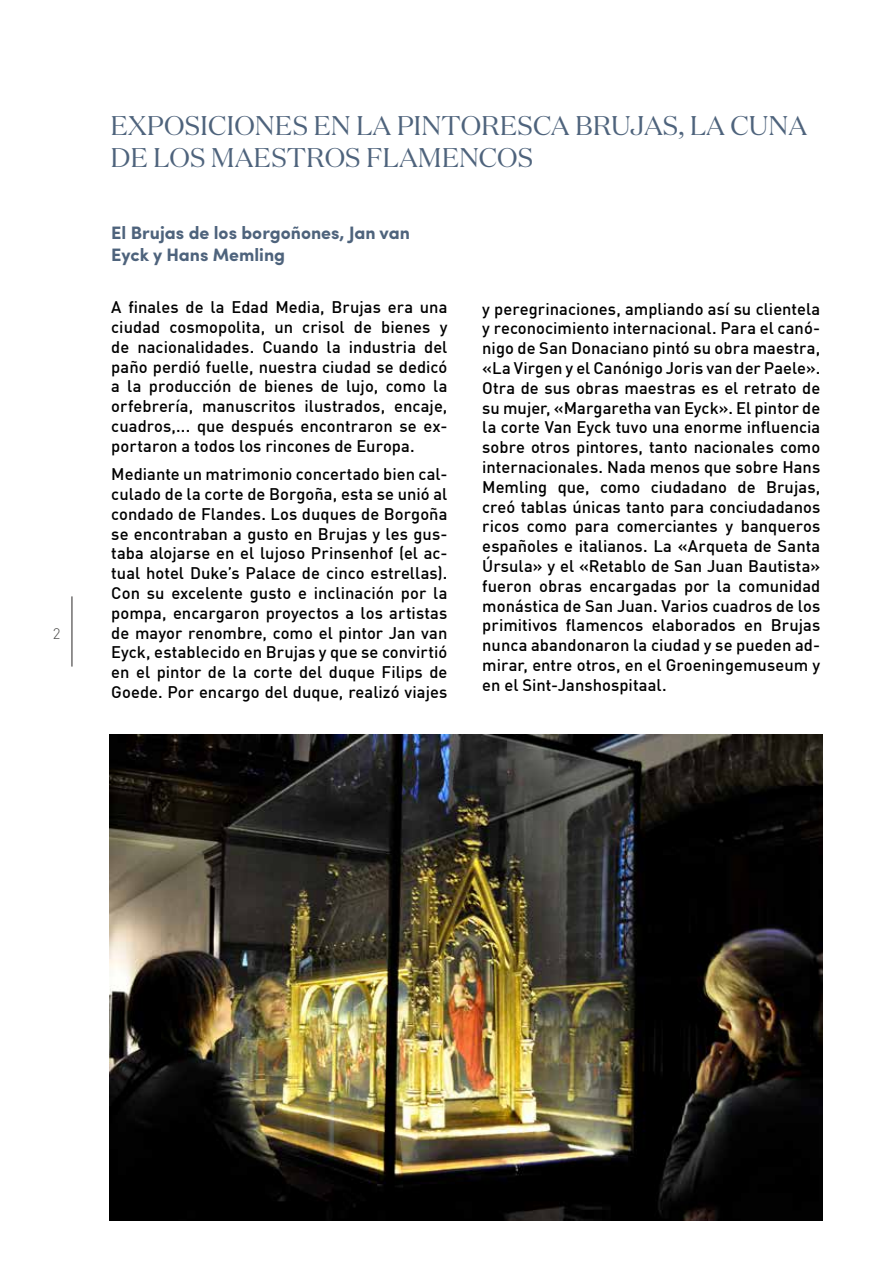
<style>
.page{position:relative;width:893px;height:1263px;background:#fff}
.page>*{position:absolute;margin:0;border:0;box-sizing:border-box;transform-origin:0 0}
.t1{font:27px/31.8px "Domaine Disp";color:#4e637c}
.t2{font:700 18px/21.6px "Sofia Pro";color:#4e637c}
.t3{font:500 16.5px/19.8px "DIN Offc Pro";letter-spacing:.005em;color:#000;text-align:justify}
.t4{font:300 15px "DIN Offc Pro";color:#4a4a49}
</style>
<div class="page">
<hr style="left:71px;top:596px;width:2px;height:70px;background:#706f6f">
<img style="left:109px;top:734px;width:714px;height:486px">
<p class="t4" style="left:53px;top:622px;width:9px">2</p>
<h1 class="t1" style="left:111px;top:110px;width:698px">EXPOSICIONES EN LA PINTORESCA BRUJAS, LA CUNA<br>DE LOS MAESTROS FLAMENCOS</h1>
<p class="t2" style="left:111px;top:221px;width:300px">El Brujas de los borgoñones, Jan van<br>Eyck y Hans Memling</p>
<p class="t3" style="left:111px;top:295px;width:338px">A finales de la Edad Media, Brujas era una ciudad cosmopolita, un crisol de bienes y de nacionalidades. Cuando la industria del paño perdió fuelle, nuestra ciudad se dedicó a la producción de bienes de lujo, como la orfebrería, manuscritos ilustrados, encaje, cuadros,... que después encontraron se ex&shy;portaron a todos los rincones de Europa.</p>
<p class="t3" style="left:111px;top:462px;width:338px">Mediante un matrimonio concertado bien cal&shy;culado de la corte de Borgoña, esta se unió al condado de Flandes. Los duques de Borgoña se encontraban a gusto en Brujas y les gus&shy;taba alojarse en el lujoso Prinsenhof (el ac&shy;tual hotel Duke’s Palace de cinco estrellas).<br>Con su excelente gusto e inclinación por la pompa, encargaron proyectos a los artistas de mayor renombre, como el pintor Jan van Eyck, establecido en Brujas y que se convirtió en el pintor de la corte del duque Filips de Goede. Por encargo del duque, realizó viajes</p>
<p class="t3" style="left:482px;top:297px;width:340px">y peregrinaciones, ampliando así su clientela y reconocimiento internacional. Para el canó&shy;nigo de San Donaciano pintó su obra maestra, «La Virgen y el Canónigo Joris van der Paele».<br>Otra de sus obras maestras es el retrato de su mujer, «Margaretha van Eyck». El pintor de la corte Van Eyck tuvo una enorme influencia sobre otros pintores, tanto nacionales como internacionales. Nada menos que sobre Hans Memling que, como ciudadano de Brujas, creó tablas únicas tanto para conciudadanos ricos como para comerciantes y banqueros españoles e italianos. La «Arqueta de Santa Úrsula» y el «Retablo de San Juan Bautista» fueron obras encargadas por la comunidad monástica de San Juan. Varios cuadros de los primitivos flamencos elaborados en Brujas nunca abandonaron la ciudad y se pueden ad&shy;mirar, entre otros, en el Groeningemuseum y en el Sint-Janshospitaal.</p>
</div>
